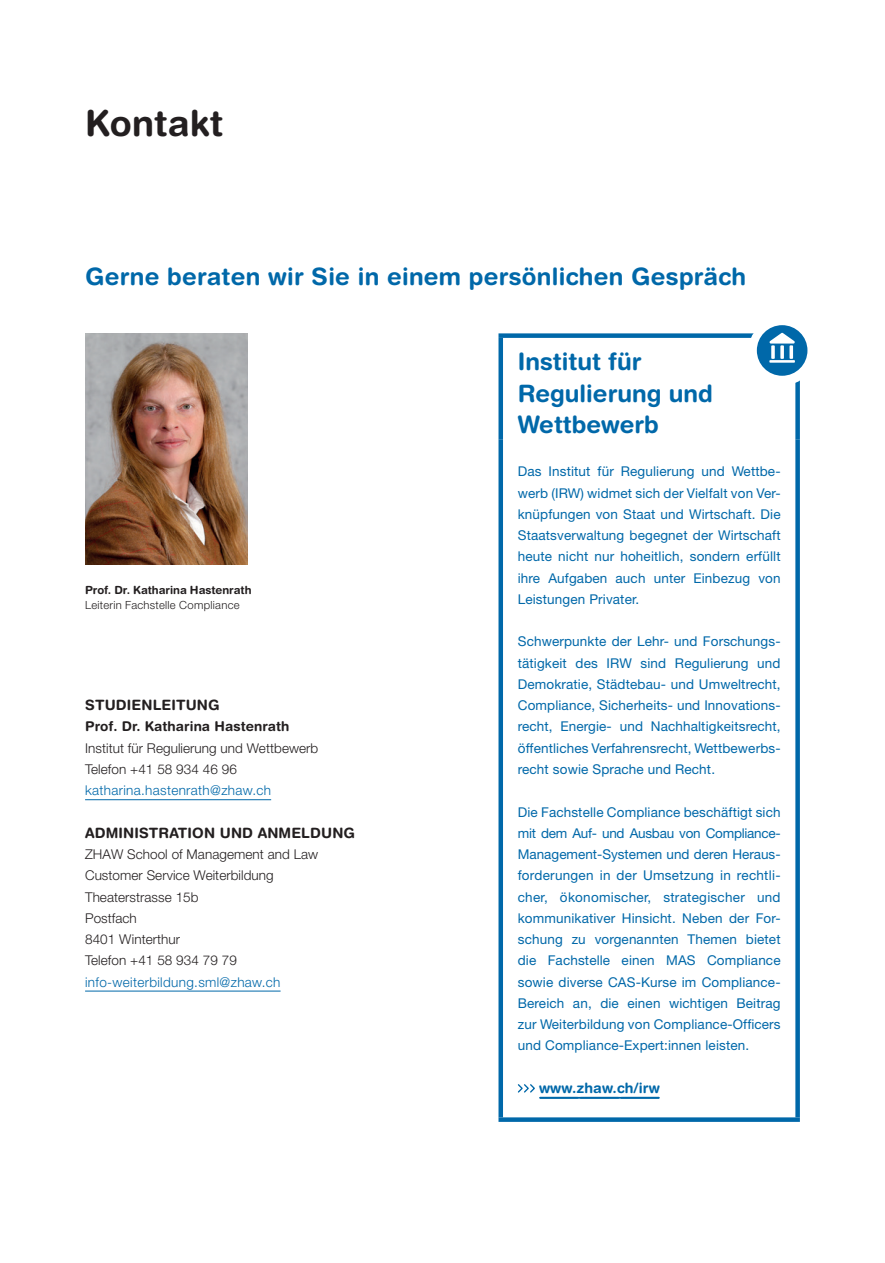
<style>
.page{position:relative;width:885px;height:1263px;background:#fff}
.page>*{position:absolute;margin:0;border:0;box-sizing:border-box;transform-origin:0 0}
.t1{font:700 36px "Helvetica Rounded LT Std";letter-spacing:.005em;color:#231f20}
.t2{font:700 24px/31.5px "Helvetica Rounded LT Std";letter-spacing:.01em;color:#0068a9}
.t3{font:700 14.25px "Helvetica Rounded LT Std";letter-spacing:.01em;color:#231f20}
.t4{font:700 14.25px "Helvetica Rounded LT Std";letter-spacing:.005em;color:#0068a9}
.t5{font:13.5px/21.3px "Helvetica Neue LT Pro";letter-spacing:.01em;color:#0068a9;text-align:justify}
.t6{font:300 13.5px/21.3px "Helvetica Neue LT Pro";letter-spacing:.005em;color:#231f20}
.t7{font:300 13.5px "Helvetica Neue LT Pro";letter-spacing:.025em;color:#0068a9}
.t8{font:700 13.5px "Helvetica Rounded LT Std";letter-spacing:.005em;color:#231f20}
.t9{font:300 11.25px "Helvetica Neue LT Pro";letter-spacing:.025em;color:#231f20}
.t10{font:700 11.25px "Helvetica Rounded LT Std";letter-spacing:-.005em;color:#231f20}
</style>
<div class="page">
<img style="left:85px;top:333px;width:163px;height:231px">
<hr style="left:85px;top:799px;width:186px;height:1px;background:#0068a9">
<hr style="left:85px;top:991px;width:195px;height:1px;background:#0068a9">
<div style="left:498px;top:333px;width:301px;height:5px;background:#0068a9"></div>
<div style="left:498px;top:338px;width:5px;height:101px;background:#0068a9"></div>
<svg style="left:795px;top:382px;width:4px;height:57px"></svg>
<div style="left:498px;top:439px;width:5px;height:678px;background:#0068a9"></div>
<svg style="left:795px;top:439px;width:4px;height:678px;background:#1976b1"></svg>
<div style="left:498px;top:1117px;width:301px;height:5px;background:#0068a9"></div>
<svg style="left:517px;top:1084px;width:142px;height:15px"></svg>
<div style="left:748px;top:317px;width:68px;height:69px;background:#fff;border-radius:50%"></div>
<div style="left:756px;top:325px;width:51px;height:51px;background:#0068a9;border-radius:50%"></div>
<svg style="left:769px;top:333px;width:25px;height:30px"></svg>
<h1 class="t1" style="left:85px;top:101px;width:140px">Kontakt</h1>
<h2 class="t2" style="left:85px;top:260px;width:662px">Gerne beraten wir Sie in einem persönlichen Gespräch</h2>
<p class="t10" style="left:85px;top:583px;width:168px">Prof. Dr. Katharina Hastenrath</p>
<p class="t9" style="left:85px;top:598px;width:156px">Leiterin Fachstelle Compliance</p>
<p class="t3" style="left:85px;top:696px;width:136px">STUDIENLEITUNG</p>
<p class="t8" style="left:85px;top:718px;width:206px">Prof. Dr. Katharina Hastenrath</p>
<p class="t6" style="left:85px;top:737px;width:235px">Institut für Regulierung und Wettbewerb<br>Telefon +41 58 934 46 96</p>
<p class="t7" style="left:85px;top:782px;width:187px">katharina.hastenrath@zhaw.ch</p>
<p class="t3" style="left:85px;top:824px;width:271px">ADMINISTRATION UND ANMELDUNG</p>
<p class="t6" style="left:85px;top:843px;width:234px">ZHAW School of Management and Law<br>Customer Service Weiterbildung<br>Theaterstrasse 15b<br>Postfach<br>8401 Winterthur<br>Telefon +41 58 934 79 79</p>
<p class="t7" style="left:85px;top:973px;width:197px">info-weiterbildung.sml@zhaw.ch</p>
<h2 class="t2" style="left:517px;top:345px;width:196px">Institut für<br>Regulierung und<br>Wettbewerb</h2>
<p class="t5" style="left:517px;top:460px;width:264px">Das Institut für Regulierung und Wettbe&shy;werb (IRW) widmet sich der Vielfalt von Ver&shy;knüpfungen von Staat und Wirtschaft. Die Staatsverwaltung begegnet der Wirtschaft heute nicht nur hoheitlich, sondern erfüllt ihre Aufgaben auch unter Einbezug von Leistungen Privater.</p>
<p class="t5" style="left:517px;top:631px;width:264px">Schwerpunkte der Lehr- und Forschungs&shy;tätigkeit des IRW sind Regulierung und Demokratie, Städtebau- und Umweltrecht, Compliance, Sicherheits- und Innovations&shy;recht, Energie- und Nachhaltigkeitsrecht, öffentliches Verfahrensrecht, Wettbewerbs&shy;recht sowie Sprache und Recht.</p>
<p class="t5" style="left:517px;top:801px;width:264px">Die Fachstelle Compliance beschäftigt sich mit dem Auf- und Ausbau von Compliance-Management-Systemen und deren Heraus&shy;forderungen in der Umsetzung in rechtli&shy;cher, ökonomischer, strategischer und kommunikativer Hinsicht. Neben der For&shy;schung zu vorgenannten Themen bietet die Fachstelle einen MAS Compliance sowie diverse CAS-Kurse im Compliance-Bereich an, die einen wichtigen Beitrag zur Weiterbildung von Compliance-Officers und Compliance-Expert:innen leisten.</p>
<p class="t4" style="left:539px;top:1079px;width:122px">www.zhaw.ch/irw</p>
</div>
